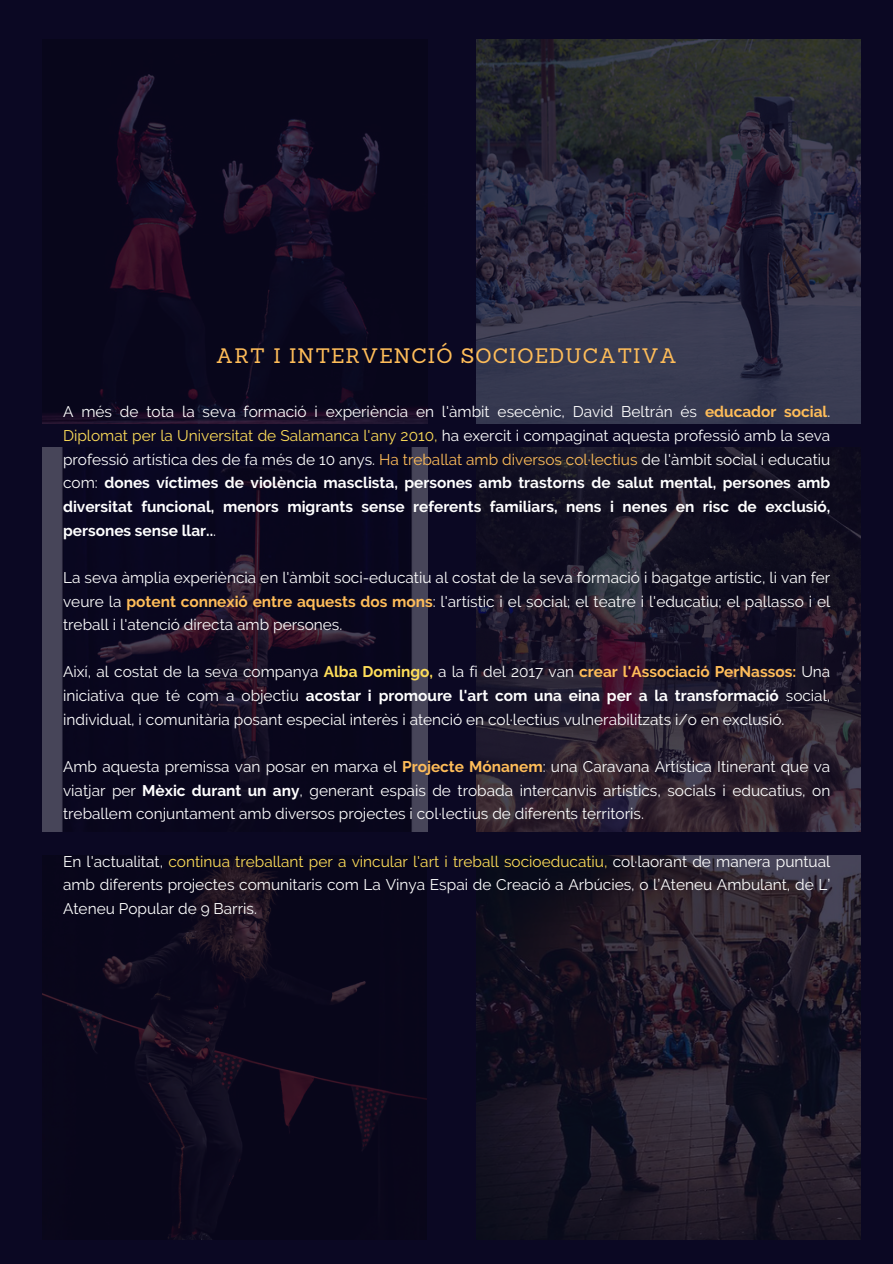
<style>
.page{position:relative;width:893px;height:1264px;background:#fff}
.page>*{position:absolute;margin:0;border:0;box-sizing:border-box;transform-origin:0 0}
.t1{font:20.4px "Sanchez";letter-spacing:.05em;color:#ffbd59}
.t2{font:15.45px/23.7px "Raleway";color:#fff;text-align:justify}
.t3{font:700 15.45px/23.7px "Raleway";color:#fff;text-align:justify}
.s1{font-weight:400}
.s2{color:#ffbd59}
.s3{font-weight:400;color:#ffde59}
.s4{font-weight:400;color:#ffbd59}
.s5{font-weight:700;color:#ffbd59}
.s6{font-weight:700;color:#ffde59}
.s7{font-weight:700}
.s8{color:#ffde59}
</style>
<div class="page">
<div style="left:0;top:0;width:892px;height:1263px;background:#0b0823"></div>
<img style="left:43px;top:447px;width:384px;height:384px">
<img style="left:476px;top:447px;width:384px;height:384px">
<img style="left:43px;top:74px;width:384px;height:350px">
<img style="left:476px;top:39px;width:384px;height:384px">
<img style="left:43px;top:859px;width:383px;height:380px">
<img style="left:476px;top:855px;width:384px;height:384px">
<p class="t1" style="left:216px;top:343px;width:462px">ART I INTERVENCIÓ SOCIOEDUCATIVA</p>
<p class="t3" style="left:63px;top:400px;width:768px"><span class="s1">A més de tota la seva formació i experiència en l'àmbit esecènic, David Beltrán és</span> <span class="s2">educador social</span><span class="s1">.<br></span><span class="s3">Diplomat per la Universitat de Salamanca l'any 2010,</span> <span class="s1">ha exercit i compaginat aquesta professió amb la seva professió artística des de fa més de 10 anys.</span> <span class="s4">Ha treballat amb diversos col·lectius</span> <span class="s1">de l'àmbit social i educatiu com:</span> dones víctimes de violència masclista, persones amb trastorns de salut mental, persones amb diversitat funcional, menors migrants sense referents familiars, nens i nenes en risc de exclusió, persones sense llar..<span class="s1">.</span></p>
<p class="t2" style="left:63px;top:565px;width:768px">La seva àmplia experiència en l'àmbit soci-educatiu al costat de la seva formació i bagatge artístic, li van fer veure la <span class="s5">potent connexió entre aquests dos mons</span>: l'artístic i el social; el teatre i l'educatiu; el pallasso i el treball i l'atenció directa amb persones.</p>
<p class="t2" style="left:63px;top:660px;width:768px">Així, al costat de la seva companya <span class="s6">Alba Domingo,</span> a la fi del 2017 van <span class="s5">crear l'Associació PerNassos:</span> Una iniciativa que té com a objectiu <span class="s7">acostar i promoure l'art com una eina per a la transformació</span> social, individual, i comunitària posant especial interès i atenció en col·lectius vulnerabilitzats i/o en exclusió.</p>
<p class="t2" style="left:63px;top:754px;width:768px">Amb aquesta premissa van posar en marxa el <span class="s5">Projecte Mónanem</span>: una Caravana Artística Itinerant que va viatjar per <span class="s7">Mèxic durant un any</span>, generant espais de trobada intercanvis artístics, socials i educatius, on treballem conjuntament amb diversos projectes i col·lectius de diferents territoris.</p>
<p class="t2" style="left:63px;top:849px;width:768px">En l'actualitat, <span class="s8">continua treballant per a vincular l'art i treball socioeducatiu,</span> col·laorant de manera puntual amb diferents projectes comunitaris com La Vinya Espai de Creació a Arbúcies, o l’Ateneu Ambulant, de L’ Ateneu Popular de 9 Barris.</p>
</div>
